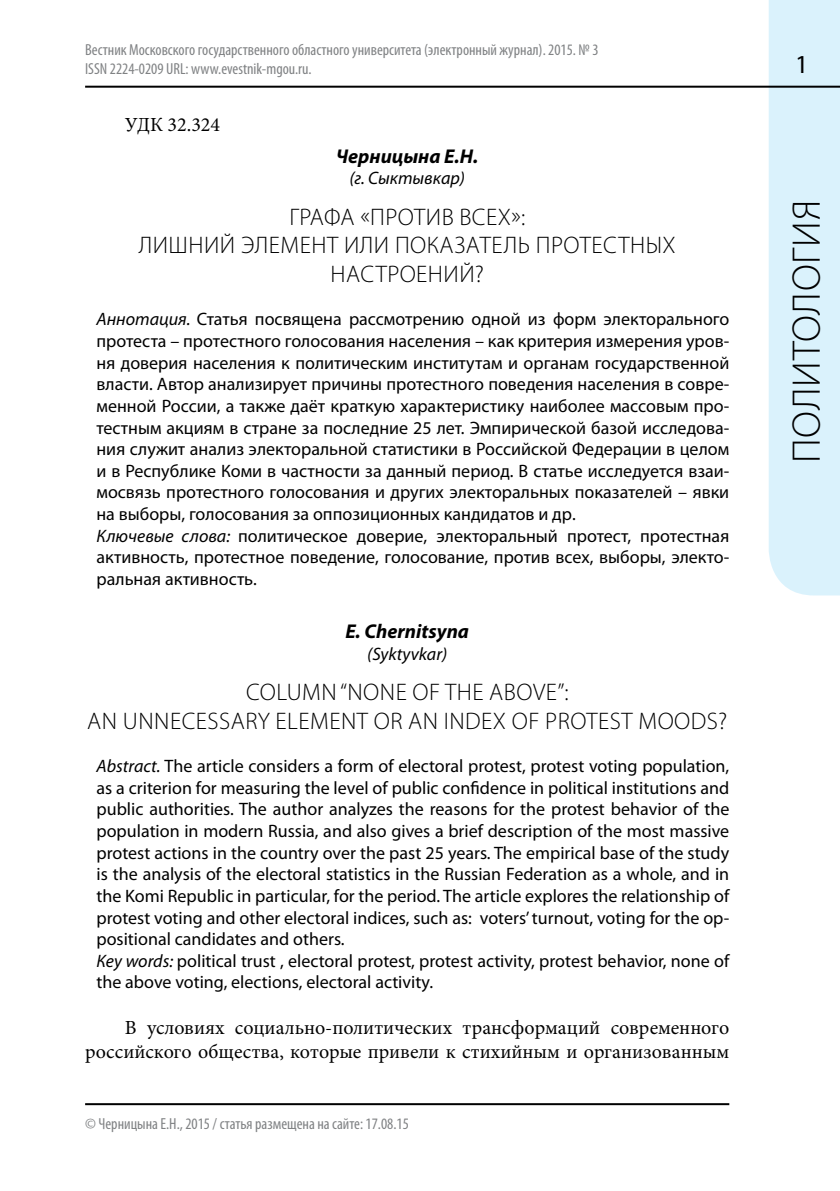
<style>
.page{position:relative;width:840px;height:1191px;background:#fff}
.page>*{position:absolute;margin:0;border:0;box-sizing:border-box;transform-origin:0 0}
.t1{font:300 40px "Myriad Pro";letter-spacing:.02em;color:#000}
.t2{font:300 24px/28.8px "Myriad Pro";letter-spacing:.02em;color:#000}
.t3{font:20px/24px "Minion Pro";color:#000;text-align:right}
.t4{font:italic 700 20px "Myriad Pro";color:#000}
.t5{font:18px/21.6px "Myriad Pro";color:#000}
.t6{font:italic 18px "Myriad Pro";color:#000}
.t7{font:condensed 16px/19.2px "Myriad Pro";color:#808284}
.s1{font-style:italic}
</style>
<div class="page">
<div style="left:768px;top:0;width:71px;height:595px;background:#daf2fc"></div>
<hr style="left:85px;top:86px;width:754px;height:2px;background:#000">
<hr style="left:85px;top:1103px;width:644px;height:2px;background:#000">
<svg style="left:797px;top:56px;width:6px;height:17px"></svg>
<p class="t7" style="left:85px;top:39px;width:514px">Вестник Московского государственного областного университета (электронный журнал). 2015. № 3<br>ISSN 2224-0209 URL: www.evestnik-mgou.ru.</p>
<p class="t3" style="left:125px;top:112px;width:97px">УДК 32.324</p>
<p class="t4" style="left:336px;top:143px;width:144px">Черницына Е.Н.</p>
<p class="t6" style="left:349px;top:167px;width:117px">(г. Сыктывкар)</p>
<h2 class="t2" style="left:289px;top:202px;width:123px">ГРАФА «П РОТИ</h2>
<h2 class="t2" style="left:441px;top:202px;width:85px">В ВСЕХ»:</h2>
<h2 class="t2" style="left:139px;top:231px;width:220px">ЛИШНИЙ ЭЛЕМЕНТ ИЛИ</h2>
<h2 class="t2" style="left:330px;top:231px;width:346px;text-indent:64px">ПО КАЗАТЕЛЬ П РОТЕСТНЫХ<br>НАСТРОЕНИ Й?</h2>
<p class="t5" style="left:96px;top:308px;width:634px"><span class="s1">Аннотация.</span> Статья посвящена рассмотрению одной из форм электорального протеста – протестного голосования населения – как критерия измерения уров&shy;ня доверия населения к политическим институтам и органам государственной власти. Автор анализирует причины протестного поведения населения в совре&shy;менной России, а также даёт краткую характеристику наиболее массовым про&shy;тестным акциям в стране за последние 25 лет. Эмпирической базой исследова&shy;ния служит анализ электоральной статистики в Российской Федерации в целом и в Республике Коми в частности за данный период. В статье исследуется взаи&shy;мосвязь протестного голосования и других электоральных показателей – явки на выборы, голосования за оппозиционных кандидатов и др.<br><span class="s1">Ключевые слова:</span> политическое доверие, электоральный протест, протестная активность, протестное поведение, голосование, против всех, выборы, электо&shy;ральная активность.</p>
<p class="t4" style="left:345px;top:618px;width:125px">E. Chernitsyna</p>
<p class="t6" style="left:367px;top:643px;width:81px">(Syktyvkar)</p>
<h2 class="t2" style="left:87px;top:677px;width:641px;text-align:center">COLUMN “NONE OF THE ABOVE”:<br>AN UNNECESSARY ELEMENT OR AN INDEX OF PROTEST MOODS?</h2>
<p class="t5" style="left:96px;top:755px;width:634px"><span class="s1">Abstract.</span> The article considers a form of electoral protest, protest voting population, as a criterion for measuring the level of public confidence in political institutions and public authorities. The author analyzes the reasons for the protest behavior of the population in modern Russia, and also gives a brief description of the most massive protest actions in the country over the past 25 years. The empirical base of the study is the analysis of the electoral statistics in the Russian Federation as a whole, and in the Komi Republic in particular, for the period. The article explores the relationship of protest voting and other electoral indices, such as: voters’ turnout, voting for the op&shy;positional candidates and others.<br><span class="s1">Кey words:</span> political trust , electoral protest, protest activity, protest behavior, none of the above voting, elections, electoral activity.</p>
<p class="t3" style="left:85px;top:1015px;width:645px">В условиях социально-политических трансформаций современного российского общества, которые привели к стихийным и организованным</p>
<p class="t7" style="left:85px;top:1114px;width:325px">© Черницына Е.Н., 2015 / статья размещена на сайте: 17.08.15</p>
<h1 class="t1" style="left:782px;top:463px;width:264px;rotate:-90deg">политология</h1>
</div>
